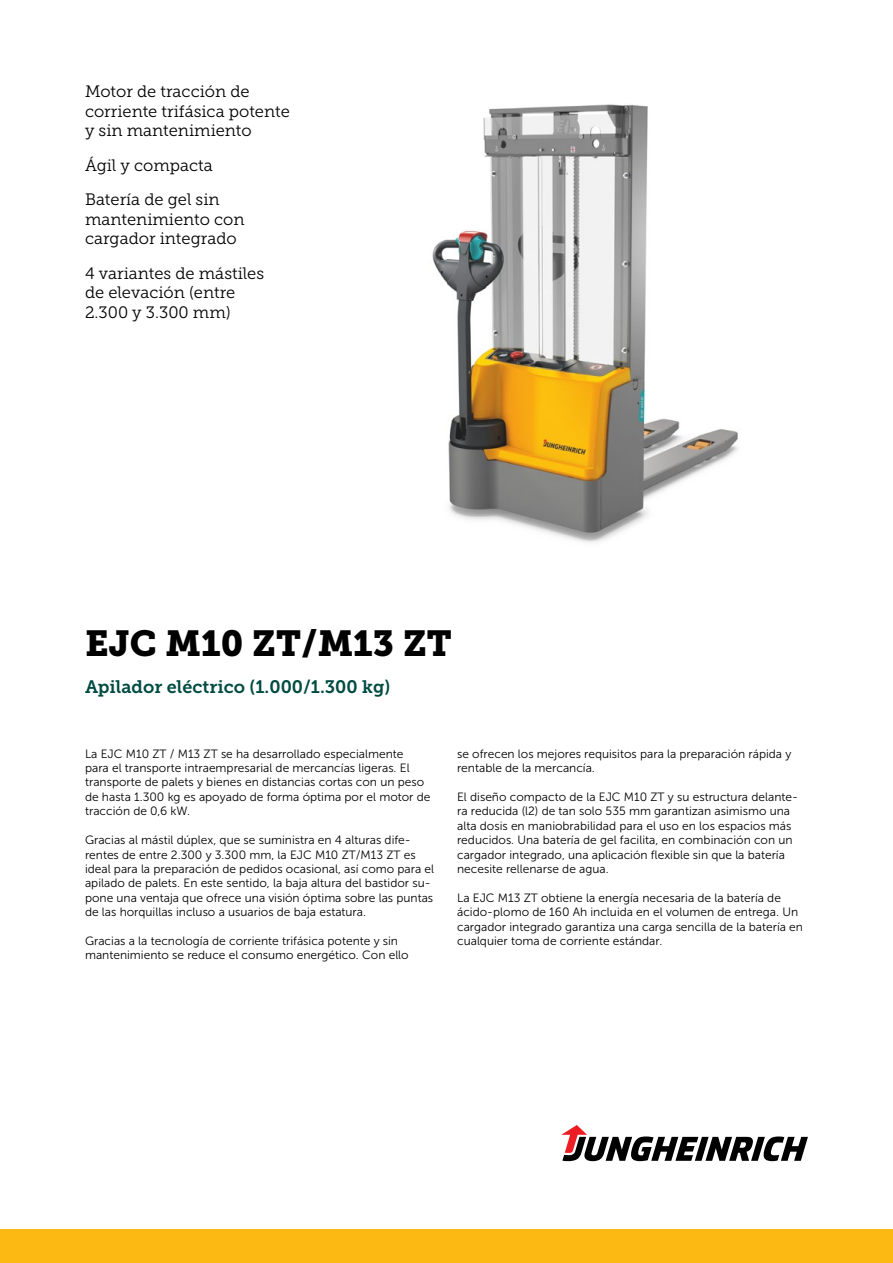
<style>
.page{position:relative;width:893px;height:1263px;background:#fff}
.page>*{position:absolute;margin:0;border:0;box-sizing:border-box;transform-origin:0 0}
.t1{font:36px "Museo JH Slab 900";color:#000}
.t2{font:18px "Museo JH Slab 700";color:#004b41}
.t3{font:16.5px/19.5px "Museo JH Slab 300";color:#000}
.t4{font:12px/14.4px "Museo JH Sans 300";color:#000}
</style>
<div class="page">
<div style="left:0;top:1229px;width:893px;height:34px;background:#fdb913"></div>
<svg style="left:561px;top:1125px;width:247px;height:36px"></svg>
<img style="left:432px;top:104px;width:306px;height:439px">
<h3 class="t3" style="left:85px;top:82px;width:206px">Motor de tracción de corriente trifásica potente y sin mantenimiento</h3>
<h3 class="t3" style="left:85px;top:148px;width:136px;line-height:34.3px">Ágil y compacta<br>Batería de gel sin</h3>
<h3 class="t3" style="left:85px;top:209px;width:161px">mantenimiento con cargador integrado</h3>
<h3 class="t3" style="left:85px;top:263px;width:181px">4 variantes de mástiles de elevación (entre<br>2.300 y 3.300 mm)</h3>
<h1 class="t1" style="left:85px;top:623px;width:368px">EJC M10 ZT/M13 ZT</h1>
<h2 class="t2" style="left:85px;top:677px;width:307px">Apilador eléctrico (1.000/1.300 kg)</h2>
<p class="t4" style="left:85px;top:746px;width:347px">La EJC M10 ZT / M13 ZT se ha desarrollado especialmente<br>para el transporte intraempresarial de mercancías ligeras. El transporte de palets y bienes en distancias cortas con un peso de hasta 1.300 kg es apoyado de forma óptima por el motor de tracción de 0,6 kW.</p>
<p class="t4" style="left:85px;top:833px;width:351px">Gracias al mástil dúplex, que se suministra en 4 alturas dife&shy;rentes de entre 2.300 y 3.300 mm, la EJC M10 ZT/M13 ZT es ideal para la preparación de pedidos ocasional, así como para el apilado de palets. En este sentido, la baja altura del bastidor su&shy;pone una ventaja que ofrece una visión óptima sobre las puntas de las horquillas incluso a usuarios de baja estatura.</p>
<p class="t4" style="left:85px;top:934px;width:325px">Gracias a la tecnología de corriente trifásica potente y sin mantenimiento se reduce el consumo energético. Con ello</p>
<p class="t4" style="left:457px;top:746px;width:336px">se ofrecen los mejores requisitos para la preparación rápida y rentable de la mercancía.</p>
<p class="t4" style="left:457px;top:790px;width:342px">El diseño compacto de la EJC M10 ZT y su estructura delante&shy;ra reducida (l2) de tan solo 535 mm garantizan asimismo una alta dosis en maniobrabilidad para el uso en los espacios más reducidos. Una batería de gel facilita, en combinación con un cargador integrado, una aplicación flexible sin que la batería necesite rellenarse de agua.</p>
<p class="t4" style="left:457px;top:890px;width:347px">La EJC M13 ZT obtiene la energía necesaria de la batería de ácido-plomo de 160 Ah incluida en el volumen de entrega. Un cargador integrado garantiza una carga sencilla de la batería en cualquier toma de corriente estándar.</p>
</div>
